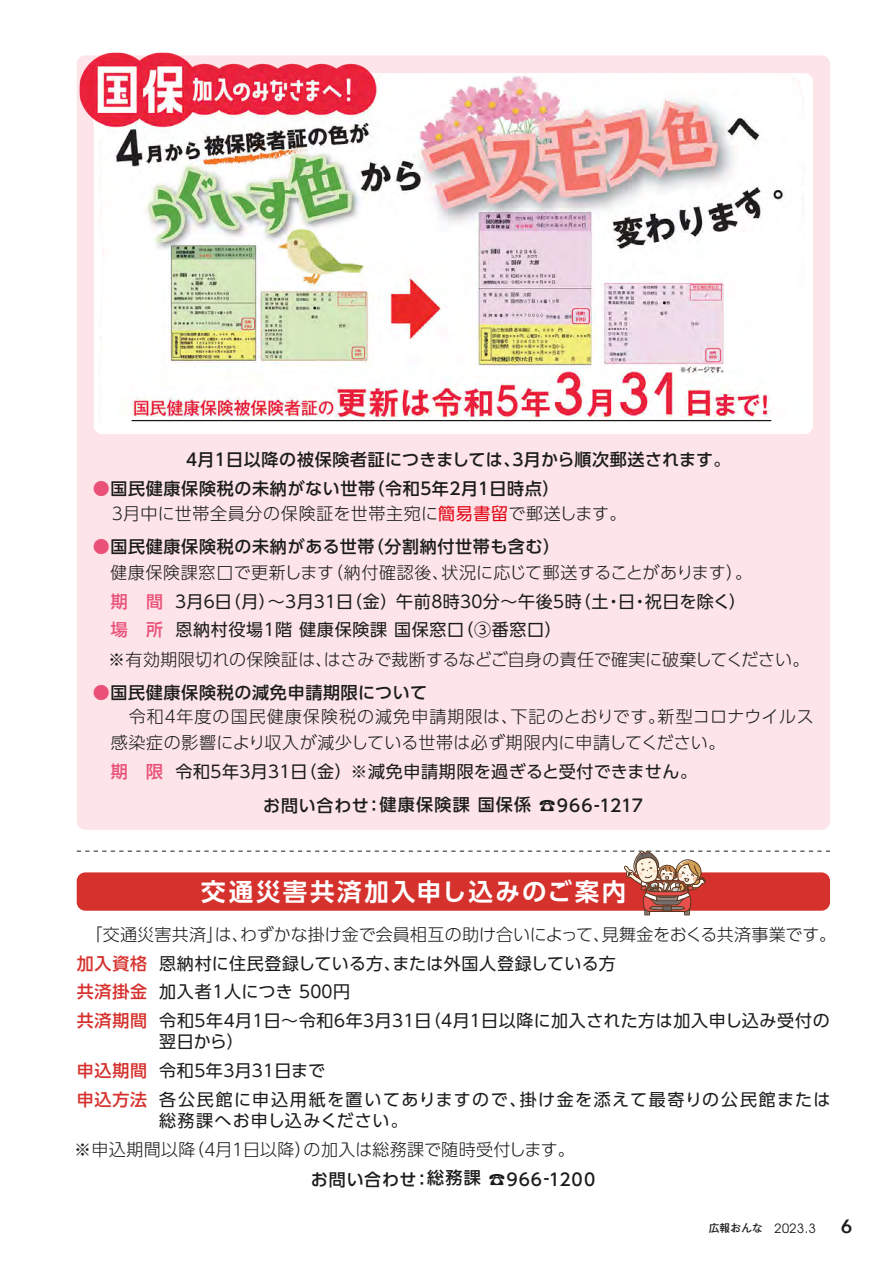
<style>
.page{position:relative;width:894px;height:1264px;background:#fff}
.page>*{position:absolute;margin:0;border:0;box-sizing:border-box;transform-origin:0 0}
.t1{font:700 24.45px "UD Shin Go Pr 6 De";letter-spacing:.1em;color:#fff}
.t2{font:600 19.2px "Avenir Next";color:#1c1c1b}
.t3{font:16.95px "UD Shin Go Pr 6";letter-spacing:.04em;color:#1c1c1b}
.t4{font:500 16.95px "UD Shin Go Pr 6";letter-spacing:.04em;color:#1c1c1b}
.t5{font:300 16.95px/25.5px "UD Shin Go Pr 6";letter-spacing:.04em;color:#1c1c1b}
.t6{font:300 16.95px "UD Shin Go Pr 6";letter-spacing:.015em;color:#1c1c1b}
.t7{font:300 16.95px "UD Shin Go Pr 6";letter-spacing:-.01em;color:#1c1c1b}
.t8{font:500 16.95px "UD Shin Go Pr 6";letter-spacing:.02em;color:#1c1c1b}
.t9{font:16.95px "UD Shin Go Pr 6";letter-spacing:.015em;color:#1c1c1b}
.t10{font:300 16.95px "UD Shin Go Pr 6";letter-spacing:-.005em;color:#1c1c1b}
.t11{font:500 16.95px "UD Shin Go Pr 6";letter-spacing:.045em;color:#d5312d}
.t12{font:16.95px "UD Shin Go Pr 6";letter-spacing:.09em;color:#1c1c1b}
.t13{font:300 16.95px "UD Shin Go Pr 6";letter-spacing:-.015em;color:#1c1c1b}
.t14{font:16.95px "UD Shin Go Pr 6";letter-spacing:.085em;color:#1c1c1b}
.t15{font:16.95px "UD Shin Go Pr 6";letter-spacing:.065em;color:#1c1c1b}
.t16{font:500 16.95px "UD Shin Go Pr 6";color:#ea5178}
.t17{font:12.75px "Te X Gyre Adventor";color:#1c1c1b}
.t18{font:500 10.65px "Gothic MB101 Pr 6";letter-spacing:.02em;color:#1c1c1b}
.s1{color:#ea5178}
.s2{font-weight:400;color:#e30413}
</style>
<div class="page">
<div style="left:77px;top:55px;width:752px;height:774px;background:#fce4e9;border-radius:9px"></div>
<svg style="left:77px;top:850px;width:752px;height:66px"></svg>
<div style="left:94px;top:73px;width:718px;height:361px;background:#fff"></div>
<img style="left:80px;top:53px;width:726px;height:374px">
<hr style="left:132px;top:420px;width:638px;height:1px;background:#1c1c1b">
<p class="t8" style="left:226px;top:445px;width:505px">日以降の被保険者証につきましては３、月から順次郵送されます。</p>
<p class="t4" style="left:183px;top:445px;width:33px">４月</p>
<p class="t4" style="left:212px;top:445px;width:19px">１</p>
<p class="t4" style="left:93px;top:475px;width:284px"><span class="s1">●</span>国民健康保険税の未納がない世帯</p>
<p class="t4" style="left:367px;top:475px;width:112px">（令和５年２月</p>
<p class="t4" style="left:489px;top:475px;width:71px">日時点(</p>
<p class="t4" style="left:475px;top:475px;width:19px">１</p>
<p class="t5" style="left:123px;top:500px;width:504px">月中に世帯全員分の保険証を世帯主宛に<span class="s2">簡易書留</span>で郵送します。</p>
<p class="t6" style="left:109px;top:499px;width:19px">３</p>
<p class="t4" style="left:93px;top:533px;width:283px"><span class="s1">●</span>国民健康保険税の未納がある世帯</p>
<p class="t4" style="left:366px;top:533px;width:195px">（分割納付世帯も含む(</p>
<p class="t13" style="left:441px;top:558px;width:312px">状況に応じて郵送することがあります。(</p>
<p class="t6" style="left:326px;top:558px;width:125px">（納付確認後、</p>
<p class="t5" style="left:110px;top:559px;width:225px">健康保険課窓口で更新します</p>
<p class="t16" style="left:111px;top:587px;width:54px">期　間</p>
<p class="t16" style="left:111px;top:616px;width:54px">場　所</p>
<p class="t3" style="left:215px;top:587px;width:71px">（日月）～</p>
<p class="t3" style="left:336px;top:587px;width:96px">（日金）午前</p>
<p class="t3" style="left:564px;top:587px;width:45px">（時土</p>
<p class="t3" style="left:644px;top:587px;width:103px">祝日を除く(</p>
<p class="t3" style="left:483px;top:587px;width:71px">分～午後</p>
<p class="t3" style="left:442px;top:587px;width:19px">時</p>
<p class="t3" style="left:201px;top:587px;width:19px">６</p>
<p class="t3" style="left:186px;top:587px;width:19px">月</p>
<p class="t3" style="left:296px;top:587px;width:19px">月</p>
<p class="t3" style="left:172px;top:587px;width:19px">３</p>
<p class="t3" style="left:282px;top:587px;width:19px">３</p>
<p class="t3" style="left:311px;top:587px;width:30px">３１</p>
<p class="t3" style="left:428px;top:587px;width:19px">８</p>
<p class="t3" style="left:457px;top:587px;width:30px">３０</p>
<p class="t3" style="left:618px;top:587px;width:19px">日</p>
<p class="t3" style="left:550px;top:587px;width:19px">５</p>
<p class="t3" style="left:605px;top:587px;width:19px">・</p>
<p class="t3" style="left:631px;top:587px;width:19px">・</p>
<p class="t3" style="left:175px;top:616px;width:89px">恩納村役場</p>
<p class="t3" style="left:456px;top:616px;width:107px">（③番窓口(</p>
<p class="t3" style="left:275px;top:616px;width:190px">階健康保険課国保窓口</p>
<p class="t3" style="left:260px;top:616px;width:19px">１</p>
<p class="t7" style="left:324px;top:645px;width:486px">はさみで裁断するなどご自身の責任で確実に破棄してください。</p>
<p class="t6" style="left:108px;top:645px;width:225px">※有効期限切れの保険証は、</p>
<p class="t4" style="left:93px;top:678px;width:336px"><span class="s1">●</span>国民健康保険税の減免申請期限について</p>
<p class="t5" style="left:111px;top:703px;width:616px">　令和４年度の国民健康保険税の減免申請期限は、<br>感染症の影響により収入が減少している世帯は必ず期限内に申請してください。</p>
<p class="t6" style="left:657px;top:703px;width:157px">新型コロナウイルス</p>
<p class="t6" style="left:510px;top:703px;width:156px">下記のとおりです。</p>
<p class="t16" style="left:111px;top:757px;width:54px">期　限</p>
<p class="t3" style="left:290px;top:757px;width:408px">（日金）※減免申請期限を過ぎると受付できません。</p>
<p class="t3" style="left:222px;top:757px;width:19px">年</p>
<p class="t3" style="left:175px;top:757px;width:36px">令和</p>
<p class="t3" style="left:251px;top:757px;width:19px">月</p>
<p class="t3" style="left:236px;top:757px;width:19px">３</p>
<p class="t3" style="left:265px;top:757px;width:30px">３１</p>
<p class="t3" style="left:207px;top:757px;width:19px">５</p>
<p class="t4" style="left:379px;top:790px;width:92px">健康保険課</p>
<p class="t4" style="left:263px;top:792px;width:107px">お問い合わせ</p>
<p class="t4" style="left:365px;top:792px;width:19px">：</p>
<p class="t4" style="left:477px;top:790px;width:55px">国保係</p>
<p class="t4" style="left:538px;top:792px;width:106px">☎966-1217</p>
<h1 class="t1" style="left:201px;top:871px;width:426px">交通災害共済加入申し込みのご案内</h1>
<p class="t10" style="left:240px;top:920px;width:371px">わずかな掛け金で会員相互の助け合いによって、</p>
<p class="t6" style="left:77px;top:920px;width:173px">　「交通災害共済は」、</p>
<p class="t7" style="left:601px;top:920px;width:236px">見舞金をおくる共済事業です。</p>
<p class="t11" style="left:77px;top:949px;width:72px">加入資格</p>
<p class="t9" style="left:159px;top:949px;width:243px">恩納村に住民登録している方、</p>
<p class="t9" style="left:392px;top:949px;width:225px">または外国人登録している方</p>
<p class="t11" style="left:77px;top:978px;width:72px">共済掛金</p>
<p class="t3" style="left:159px;top:978px;width:178px">加入者1人につき５００</p>
<p class="t3" style="left:333px;top:978px;width:19px">円</p>
<p class="t11" style="left:77px;top:1006px;width:72px">共済期間</p>
<p class="t3" style="left:414px;top:1006px;width:57px">（日４月</p>
<p class="t3" style="left:481px;top:1006px;width:350px">日以降に加入された方は加入申し込み受付の</p>
<p class="t3" style="left:159px;top:1006px;width:94px">令和５年４月</p>
<p class="t3" style="left:264px;top:1006px;width:129px">日～令和６年３月</p>
<p class="t3" style="left:389px;top:1006px;width:30px">３１</p>
<p class="t3" style="left:249px;top:1006px;width:19px">１</p>
<p class="t3" style="left:467px;top:1006px;width:19px">１</p>
<p class="t3" style="left:159px;top:1028px;width:86px">翌日から(</p>
<p class="t11" style="left:77px;top:1056px;width:72px">申込期間</p>
<p class="t3" style="left:206px;top:1056px;width:19px">年</p>
<p class="t3" style="left:159px;top:1056px;width:36px">令和</p>
<p class="t3" style="left:235px;top:1056px;width:19px">月</p>
<p class="t3" style="left:220px;top:1056px;width:19px">３</p>
<p class="t3" style="left:249px;top:1056px;width:30px">３１</p>
<p class="t3" style="left:274px;top:1056px;width:52px">日まで</p>
<p class="t3" style="left:191px;top:1056px;width:19px">５</p>
<p class="t11" style="left:77px;top:1085px;width:72px">申込方法</p>
<p class="t14" style="left:519px;top:1085px;width:312px">掛け金を添えて最寄りの公民館または</p>
<p class="t12" style="left:159px;top:1085px;width:368px">各公民館に申込用紙を置いてありますので、</p>
<p class="t15" style="left:159px;top:1106px;width:250px">総務課へお申し込みください。</p>
<p class="t6" style="left:187px;top:1135px;width:19px">（</p>
<p class="t6" style="left:243px;top:1135px;width:70px">日以降）</p>
<p class="t6" style="left:303px;top:1135px;width:272px">の加入は総務課で随時受付します。</p>
<p class="t6" style="left:74px;top:1135px;width:146px">※申込期間以降４</p>
<p class="t6" style="left:215px;top:1135px;width:19px">月</p>
<p class="t6" style="left:229px;top:1135px;width:19px">１</p>
<p class="t4" style="left:427px;top:1163px;width:55px">総務課</p>
<p class="t4" style="left:311px;top:1165px;width:107px">お問い合わせ</p>
<p class="t4" style="left:413px;top:1165px;width:19px">：</p>
<p class="t4" style="left:488px;top:1165px;width:108px">☎966-1200</p>
<p class="t18" style="left:708px;top:1219px;width:55px">広報おんな</p>
<p class="t17" style="left:774px;top:1218px;width:43px">2023.3</p>
<p class="t2" style="left:840px;top:1209px;width:13px">6</p>
</div>
